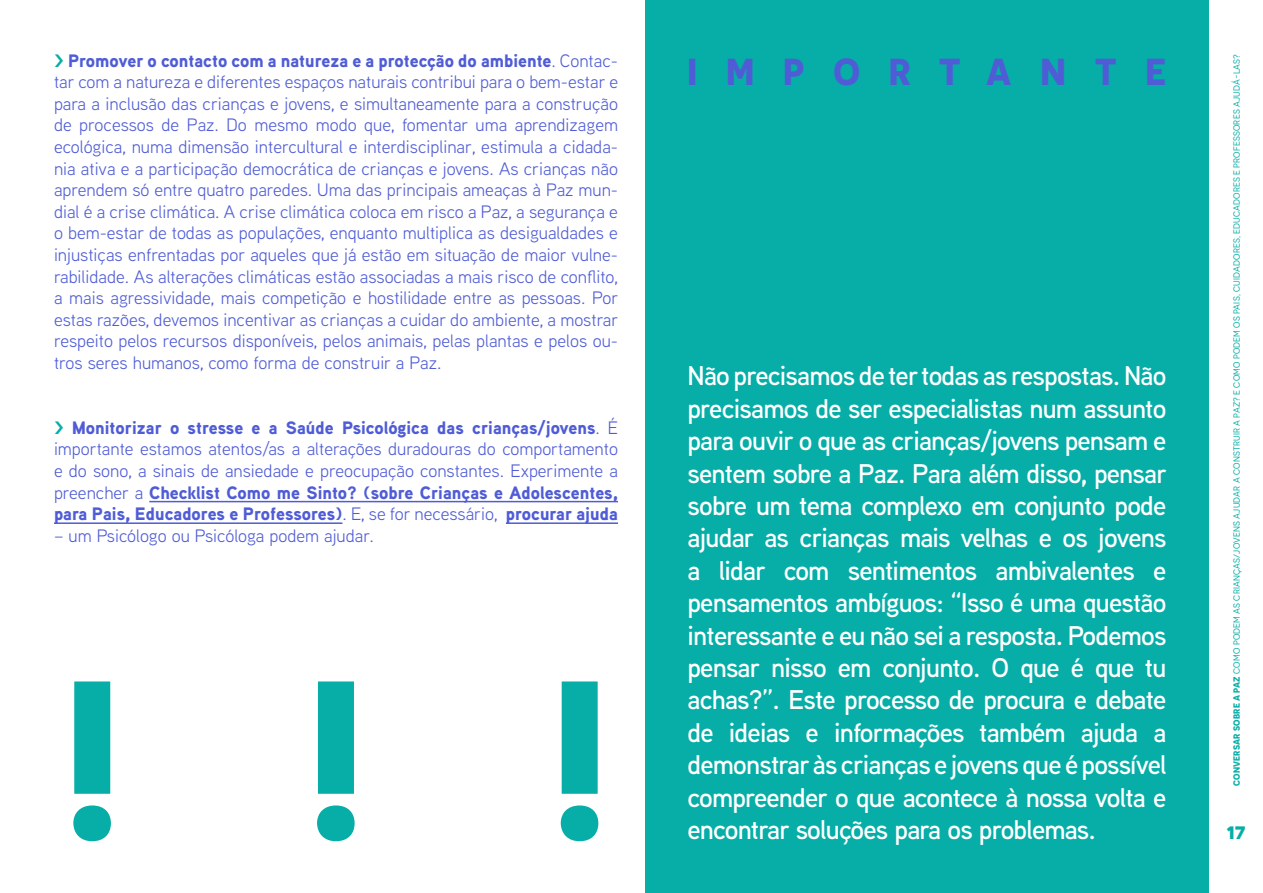
<style>
.page{position:relative;width:1263px;height:893px;background:#fff}
.page>*{position:absolute;margin:0;border:0;box-sizing:border-box;transform-origin:0 0}
.t1{font:700 225px "Novecentosans";color:#06aea7}
.t2{font:700 37.5px "Novecentosans";letter-spacing:.77em;color:#4f5cd6}
.t3{font:600 27px/32.4px "Aaux Next";letter-spacing:-.03em;color:#fff;text-align:justify}
.t4{font:700 22.5px "Novecentosans";color:#06aea7}
.t5{font:18px/21.6px "Aaux Next";color:#4f5cd6;text-align:justify}
.t6{font:9px "Novecentosans";letter-spacing:.02em;color:#06aea7}
.s1{font-weight:900;color:#06aea7}
.s2{font-weight:900}
.s3{font-weight:700}
</style>
<div class="page">
<div style="left:645px;top:0;width:564px;height:893px;background:#06aea7"></div>
<hr style="left:149px;top:501px;width:469px;height:1px;background:#4f5cd6">
<hr style="left:54px;top:522px;width:288px;height:2px;background:#4f5cd6">
<hr style="left:506px;top:522px;width:112px;height:2px;background:#4f5cd6">
<p class="t5" style="left:54px;top:49px;width:566px"><span class="s1">&gt;</span> <span class="s2">Promover o contacto com a natureza e a protecção do ambiente</span>. Contac&shy;tar com a natureza e diferentes espaços naturais contribui para o bem-estar e para a inclusão das crianças e jovens, e simultaneamente para a construção de processos de Paz. Do mesmo modo que, fomentar uma aprendizagem ecológica, numa dimensão intercultural e interdisciplinar, estimula a cidada&shy;nia ativa e a participação democrática de crianças e jovens. As crianças não aprendem só entre quatro paredes. Uma das principais ameaças à Paz mun&shy;dial é a crise climática. A crise climática coloca em risco a Paz, a segurança e o bem-estar de todas as populações, enquanto multiplica as desigualdades e injustiças enfrentadas por aqueles que já estão em situação de maior vulne&shy;rabilidade. As alterações climáticas estão associadas a mais risco de conflito, a mais agressividade, mais competição e hostilidade entre as pessoas. Por estas razões, devemos incentivar as crianças a cuidar do ambiente, a mostrar respeito pelos recursos disponíveis, pelos animais, pelas plantas e pelos ou&shy;tros seres humanos, como forma de construir a Paz.</p>
<p class="t5" style="left:54px;top:416px;width:565px"><span class="s1">&gt;</span> <span class="s2">Monitorizar o stresse e a Saúde Psicológica das crianças/jovens</span>. É importante estamos atentos/as a alterações duradouras do comportamento e do sono, a sinais de ansiedade e preocupação constantes. Experimente a preencher a <span class="s2">Checklist Como me Sinto? (sobre Crianças e Adolescentes, para Pais, Educadores e Professores)</span>. E, se for necessário, <span class="s2">procurar ajuda</span></p>
<p class="t5" style="left:54px;top:524px;width:321px">– um Psicólogo ou Psicóloga podem ajudar.</p>
<h1 class="t1" style="left:54px;top:621px;width:565px">!!!</h1>
<h2 class="t2" style="left:687px;top:49px;width:480px">IMPORTANTE</h2>
<p class="t3" style="left:687px;top:359px;width:481px">Não precisamos de ter todas as respostas. Não precisamos de ser especialistas num assunto para ouvir o que as crianças/jovens pensam e sentem sobre a Paz. Para além disso, pensar sobre um tema complexo em conjunto pode ajudar as crianças mais velhas e os jovens a lidar com sentimentos ambivalentes e pensamentos ambíguos: “Isso é uma questão interessante e eu não sei a resposta. Podemos pensar nisso em conjunto. O que é que tu achas?”. Este processo de procura e debate de ideias e informações também ajuda a demonstrar às crianças e jovens que é possível compreender o que acontece à nossa volta e encontrar soluções para os problemas.</p>
<p class="t6" style="left:1231px;top:786px;width:734px;rotate:-90deg"><span class="s3">CONVERSAR SOBRE A PAZ</span> COMO PODEM AS CRIANÇAS/JOVENS AJUDAR A CONSTRUIR A PAZ? E COMO PODEM OS PAIS, CUIDADORES, EDUCADORES E PROFESSORES AJUDÁ-LAS?</p>
<p class="t4" style="left:1226px;top:817px;width:21px">17</p>
</div>
